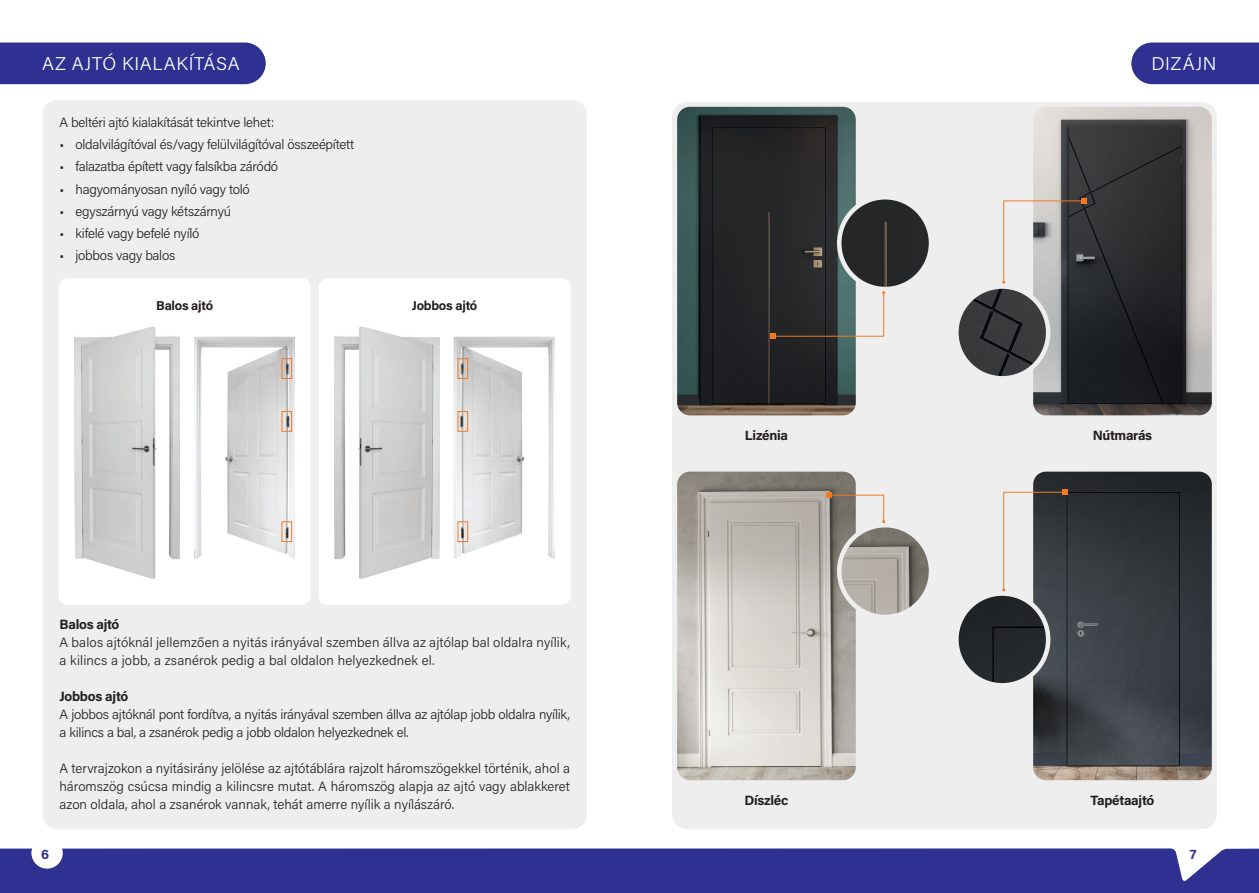
<style>
.page{position:relative;width:1259px;height:893px;background:#fff}
.page>*{position:absolute;margin:0;border:0;box-sizing:border-box;transform-origin:0 0}
.t1{font:300 18.45px "Acumin Pro";letter-spacing:.035em;color:#fff}
.t2{font:700 13.8px "Acumin Pro";color:#2e3092}
.t3{font:300 13.5px/18px "Acumin Pro";letter-spacing:-.015em;color:#231f20}
.t4{font:300 13.5px/18px "Acumin Pro";letter-spacing:.01em;color:#231f20}
.t5{font:700 13.5px "Acumin Pro";letter-spacing:-.02em;color:#231f20}
.t6{font:700 12.9px "Acumin Pro";letter-spacing:-.02em;color:#231f20}
</style>
<div class="page">
<div style="left:0;top:848px;width:1259px;height:45px;background:#2e3092"></div>
<div style="left:31px;top:837px;width:32px;height:32px;background:#fff;border-radius:50%"></div>
<div style="left:0;top:43px;width:266px;height:41px;background:#2e3092"></div>
<div style="left:1131px;top:43px;width:128px;height:41px;background:#2e3092"></div>
<div style="left:43px;top:100px;width:544px;height:729px;background:#eeeeef;border-radius:15px"></div>
<div style="left:319px;top:278px;width:251px;height:327px;background:#fff;border-radius:9px"></div>
<div style="left:59px;top:278px;width:252px;height:327px;background:#fff;border-radius:9px"></div>
<img style="left:194px;top:337px;width:101px;height:221px">
<img style="left:75px;top:326px;width:105px;height:253px">
<div style="left:281px;top:358px;width:11px;height:21px;border:1px solid #f47921"></div>
<div style="left:281px;top:521px;width:11px;height:21px;border:1px solid #f47921"></div>
<div style="left:281px;top:411px;width:11px;height:21px;border:1px solid #f47921"></div>
<img style="left:454px;top:337px;width:101px;height:221px">
<img style="left:334px;top:326px;width:106px;height:253px">
<div style="left:457px;top:358px;width:11px;height:21px;border:1px solid #f47921"></div>
<div style="left:457px;top:521px;width:11px;height:21px;border:1px solid #f47921"></div>
<div style="left:457px;top:411px;width:11px;height:21px;border:1px solid #f47921"></div>
<div style="left:672px;top:102px;width:545px;height:727px;background:#eeeeef;border-radius:15px"></div>
<img style="left:677px;top:472px;width:179px;height:308px">
<img style="left:1033px;top:472px;width:178px;height:308px">
<img style="left:677px;top:107px;width:179px;height:308px">
<img style="left:1033px;top:107px;width:178px;height:308px">
<img style="left:839px;top:197px;width:92px;height:92px;border-radius:46px">
<div style="left:837px;top:195px;width:96px;height:96px;border:4px solid #eeeeef;border-radius:50%"></div>
<img style="left:839px;top:525px;width:92px;height:92px;border-radius:46px">
<div style="left:837px;top:523px;width:96px;height:96px;border:4px solid #eeeeef;border-radius:50%"></div>
<img style="left:956px;top:287px;width:92px;height:91px;border-radius:46px">
<div style="left:954px;top:284px;width:96px;height:97px;border:4px solid #eeeeef;border-radius:50%"></div>
<img style="left:956px;top:594px;width:92px;height:91px;border-radius:46px">
<div style="left:954px;top:591px;width:96px;height:97px;border:4px solid #eeeeef;border-radius:50%"></div>
<svg style="left:770px;top:291px;width:115px;height:48px"></svg>
<svg style="left:826px;top:492px;width:59px;height:31px"></svg>
<svg style="left:1002px;top:198px;width:84px;height:86px"></svg>
<svg style="left:1002px;top:489px;width:65px;height:102px"></svg>
<h1 class="t1" style="left:42px;top:51px;width:199px">AZ AJTÓ KIALAKÍTÁSA</h1>
<h1 class="t1" style="left:1151px;top:51px;width:66px">DIZÁJN</h1>
<p class="t3" style="left:60px;top:113px;width:216px">A beltéri ajtó kialakítását tekintve lehet:</p>
<p class="t3" style="left:60px;top:135px;width:296px">• oldalvilágítóval és/vagy felülvilágítóval összeépített</p>
<p class="t3" style="left:60px;top:157px;width:220px">• falazatba épített vagy falsíkba záródó</p>
<p class="t3" style="left:60px;top:179px;width:192px">• hagyományosan nyíló vagy toló</p>
<p class="t3" style="left:60px;top:202px;width:173px">• egyszárnyú vagy kétszárnyú</p>
<p class="t3" style="left:60px;top:224px;width:141px">• kifelé vagy befelé nyíló</p>
<p class="t3" style="left:60px;top:246px;width:117px">• jobbos vagy balos</p>
<p class="t6" style="left:156px;top:297px;width:58px">Balos ajtó</p>
<p class="t6" style="left:412px;top:297px;width:67px">Jobbos ajtó</p>
<p class="t5" style="left:60px;top:615px;width:61px">Balos ajtó</p>
<p class="t4" style="left:60px;top:633px;width:512px">A balos ajtóknál jellemzően a nyitás irányával szemben állva az ajtólap bal oldalra nyílik, a kilincs a jobb, a zsanérok pedig a bal oldalon helyezkednek el.</p>
<p class="t5" style="left:60px;top:687px;width:70px">Jobbos ajtó</p>
<p class="t3" style="left:60px;top:705px;width:512px">A jobbos ajtóknál pont fordítva, a nyitás irányával szemben állva az ajtólap jobb oldalra nyílik, a kilincs a bal, a zsanérok pedig a jobb oldalon helyezkednek el.</p>
<p class="t3" style="left:60px;top:759px;width:512px;text-align:justify">A tervrajzokon a nyitásirány jelölése az ajtótáblára rajzolt háromszögekkel történik, ahol a háromszög csúcsa mindig a kilincsre mutat. A háromszög alapja az ajtó vagy ablakkeret azon oldala, ahol a zsanérok vannak, tehát amerre nyílik a nyílászáró.</p>
<p class="t5" style="left:745px;top:426px;width:45px">Lizénia</p>
<p class="t5" style="left:744px;top:791px;width:46px">Díszléc</p>
<p class="t5" style="left:1092px;top:426px;width:61px">Nútmarás</p>
<p class="t5" style="left:1090px;top:791px;width:65px">Tapétaajtó</p>
<p class="t2" style="left:41px;top:844px;width:9px">6</p>
<p class="t2" style="left:1190px;top:844px;width:8px">7</p>
</div>
